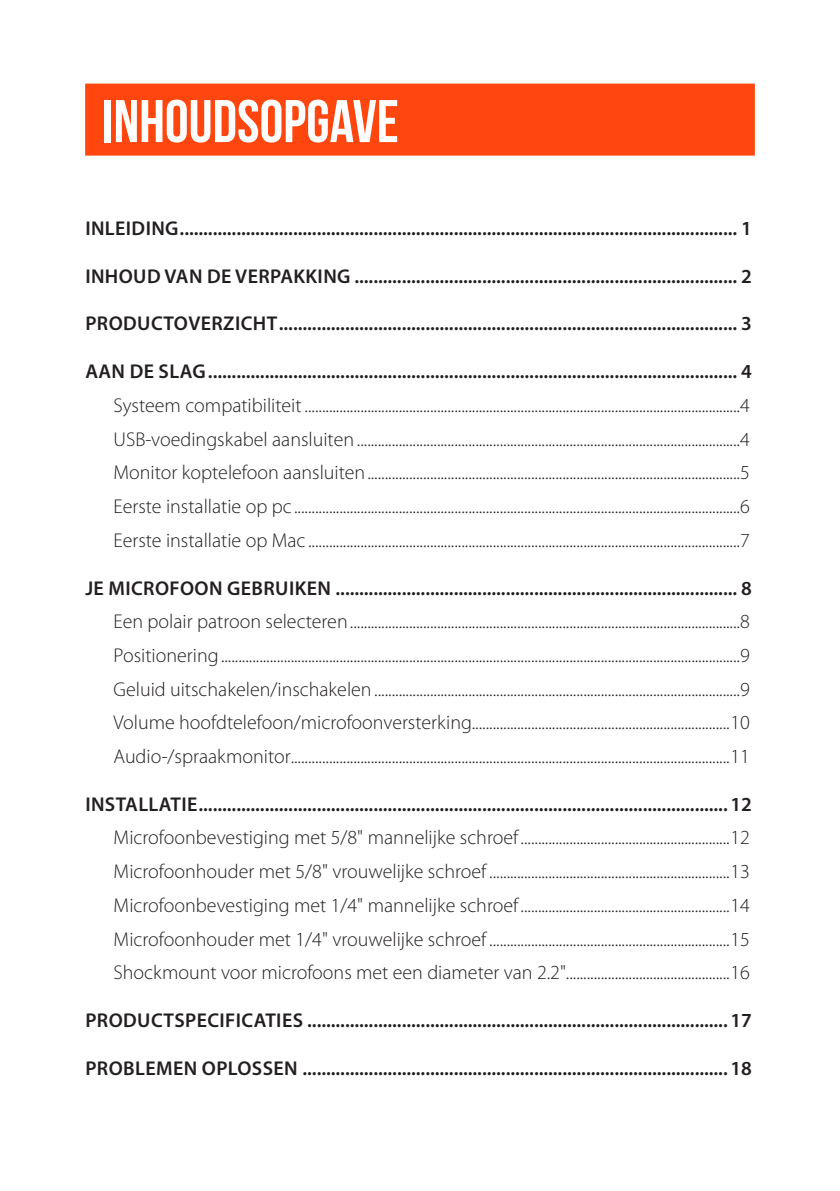
<style>
.page{position:relative;width:840px;height:1191px;background:#fff}
.page>*{position:absolute;margin:0;border:0;box-sizing:border-box;transform-origin:0 0}
.Title1{font:700 60px "Bebas Neue";color:#fff}
.t1{font:300 20px "Myriad Pro";color:#231f20}
.t2{font:600 20px "Myriad Pro";letter-spacing:.02em;color:#231f20}
</style>
<div class="page">
<div style="left:85px;top:84px;width:669px;height:72px;background:#ff460f"></div>
<p class="Title1" style="left:102px;top:88px;width:298px">INHOUDSOPGAVE</p>
<p class="t2" style="left:85px;top:215px;width:667px">INLEIDING...................................................................................................................... 1</p>
<p class="t2" style="left:85px;top:263px;width:667px">INHOUD VAN DE VERPAKKING ................................................................................. 2</p>
<p class="t2" style="left:85px;top:311px;width:667px">PRODUCTOVERZICHT................................................................................................. 3</p>
<p class="t2" style="left:85px;top:359px;width:667px">AAN DE SLAG................................................................................................................ 4</p>
<p class="t1" style="left:113px;top:394px;width:637px">Systeem compatibiliteit.............................................................................................................................4</p>
<p class="t1" style="left:113px;top:428px;width:637px">USB-voedingskabel aansluiten ..............................................................................................................4</p>
<p class="t1" style="left:113px;top:461px;width:637px">Monitor koptelefoon aansluiten...........................................................................................................5</p>
<p class="t1" style="left:113px;top:495px;width:637px">Eerste installatie op pc ................................................................................................................................6</p>
<p class="t1" style="left:113px;top:529px;width:637px">Eerste installatie op Mac ............................................................................................................................7</p>
<p class="t2" style="left:85px;top:575px;width:667px">JE MICROFOON GEBRUIKEN ..................................................................................... 8</p>
<p class="t1" style="left:113px;top:610px;width:637px">Een polair patroon selecteren................................................................................................................8</p>
<p class="t1" style="left:113px;top:644px;width:637px">Positionering.....................................................................................................................................................9</p>
<p class="t1" style="left:113px;top:678px;width:637px">Geluid uitschakelen/inschakelen.........................................................................................................9</p>
<p class="t1" style="left:113px;top:711px;width:637px">Volume hoofdtelefoon/microfoonversterking..........................................................................10</p>
<p class="t1" style="left:113px;top:745px;width:637px">Audio-/spraakmonitor..............................................................................................................................11</p>
<p class="t2" style="left:85px;top:791px;width:667px">INSTALLATIE................................................................................................................12</p>
<p class="t1" style="left:113px;top:826px;width:637px">Microfoonbevestiging met 5/8" mannelijke schroef............................................................12</p>
<p class="t1" style="left:113px;top:860px;width:637px">Microfoonhouder met 5/8" vrouwelijke schroef .....................................................................13</p>
<p class="t1" style="left:113px;top:894px;width:637px">Microfoonbevestiging met 1/4" mannelijke schroef............................................................14</p>
<p class="t1" style="left:113px;top:927px;width:637px">Microfoonhouder met 1/4" vrouwelijke schroef .....................................................................15</p>
<p class="t1" style="left:113px;top:961px;width:637px">Shockmount voor microfoons met een diameter van 2.2"...............................................16</p>
<p class="t2" style="left:85px;top:1007px;width:667px">PRODUCTSPECIFICATIES .........................................................................................17</p>
<p class="t2" style="left:85px;top:1055px;width:667px">PROBLEMEN OPLOSSEN ..........................................................................................18</p>
</div>
